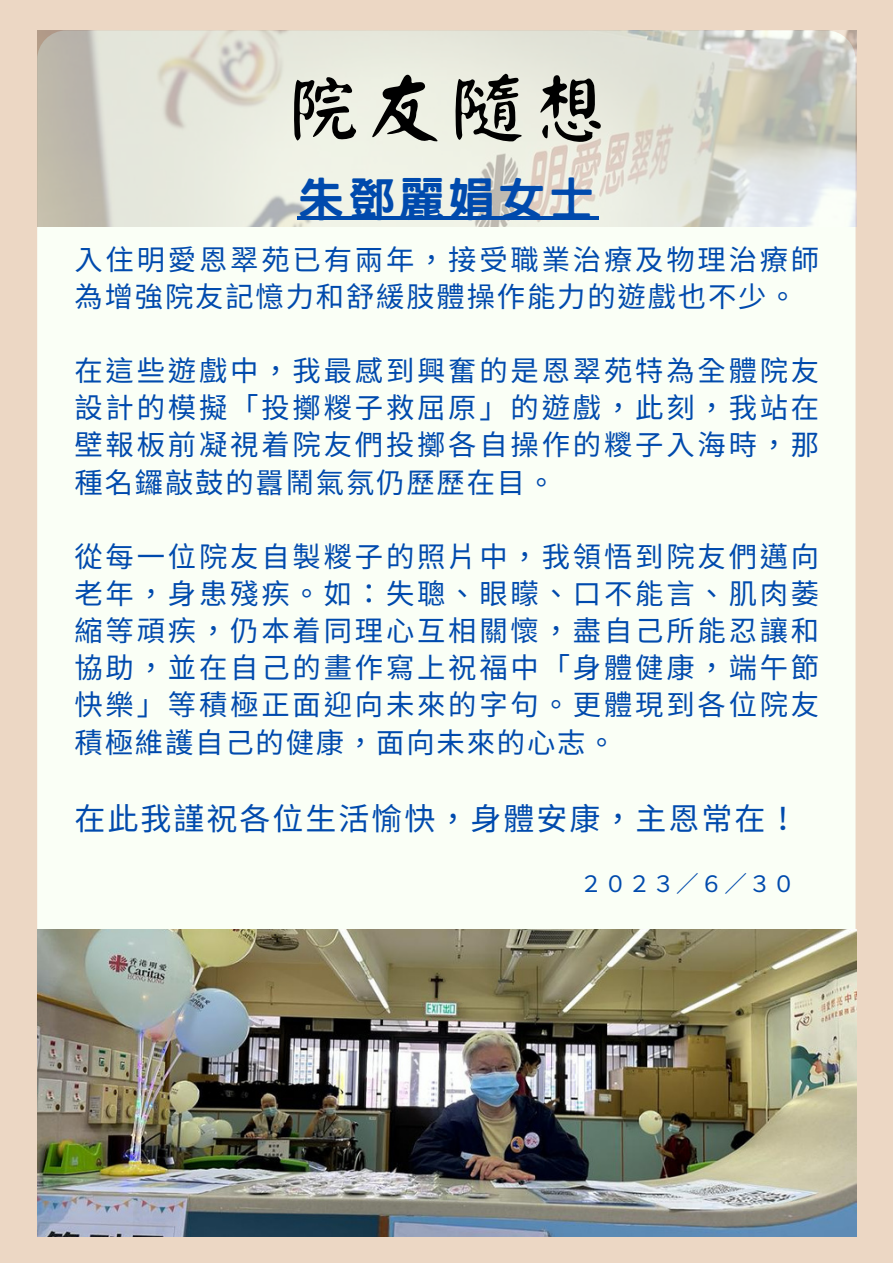
<style>
.page{position:relative;width:893px;height:1264px;background:#fff}
.page>*{position:absolute;margin:0;border:0;box-sizing:border-box;transform-origin:0 0}
.t1{font:77.55px "Han Wang Yan Kai";color:#000}
.t2{font:800 47.1px "Han Wang Hei";letter-spacing:.065em;color:#004aad}
.t3{font:30.9px "Source Han Sans SC";letter-spacing:.065em;color:#004aad}
.t4{font:28.35px/37.2px "Source Han Sans SC";letter-spacing:.1em;color:#004aad;text-align:justify}
.t5{font:28.35px/37.2px "Source Han Sans SC";letter-spacing:.065em;color:#004aad}
.t6{font:22.65px "Source Han Sans SC";letter-spacing:.065em;color:#004aad}
</style>
<div class="page">
<div style="left:0;top:0;width:892px;height:1262px;background:#ecd7c4"></div>
<div style="left:37px;top:30px;width:818px;height:1206px;background:#fafff6;border-radius:29px"></div>
<img style="left:37px;top:929px;width:818px;height:307px">
<img style="left:37px;top:30px;width:818px;height:196px">
<hr style="left:297px;top:216px;width:301px;height:4px;background:#004aad">
<p class="t1" style="left:284px;top:70px;width:327px">院友隨想</p>
<p class="t2" style="left:297px;top:175px;width:299px">朱鄧麗娟女士</p>
<p class="t5" style="left:74px;top:239px;width:746px">入住明愛恩翠苑已有兩年， 接受職業治療及物理治療師為增強院友記憶力和舒緩肢體操作能力的遊戲也不少。</p>
<p class="t4" style="left:74px;top:350px;width:746px">在這些遊戲中， 我最感到興奮的是恩翠苑特為全體院友設計的模擬「投擲糉子救屈原」的遊戲， 此刻， 我站在壁報板前凝視着院友們投擲各自操作的糭子入海時， 那種名鑼敲鼓的囂鬧氣氛仍歷歷在目。</p>
<p class="t4" style="left:74px;top:536px;width:746px">從每一位院友自製糉子的照片中， 我領悟到院友們邁向老年， 身患殘疾。如： 失聰、 眼矇、 口不能言、肌肉萎縮等頑疾， 仍本着同理心互相關懷， 盡自己所能忍讓和協助， 並在自己的畫作寫上祝福中「身體健康， 端午節快樂」等積極正面迎向未來的字句。 更體現到各位院友積極維護自己的健康， 面向未來的心志。</p>
<p class="t3" style="left:74px;top:794px;width:699px">在此我謹祝各位生活愉快， 身體安康， 主恩常在！</p>
<p class="t6" style="left:580px;top:865px;width:217px">２０２３／６／３０</p>
</div>
